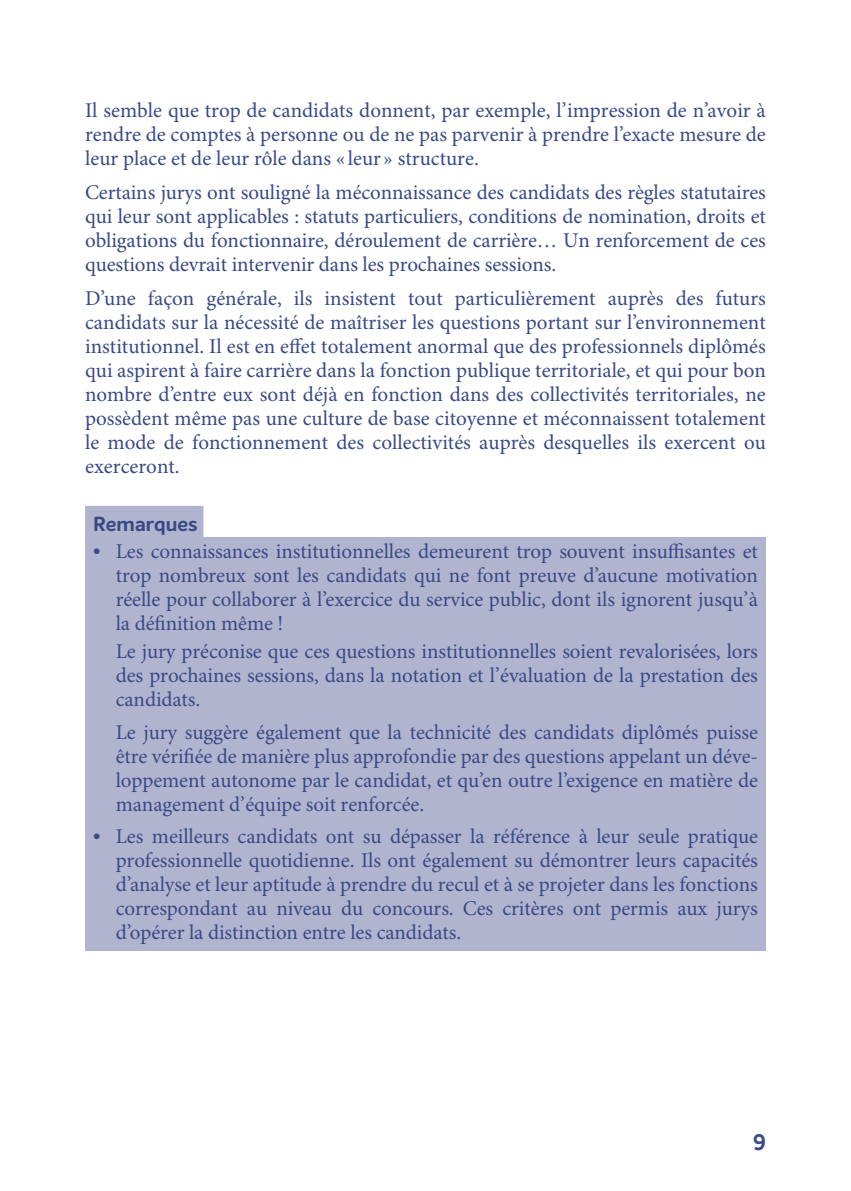
<style>
.page{position:relative;width:851px;height:1191px;background:#fff}
.page>*{position:absolute;margin:0;border:0;box-sizing:border-box;transform-origin:0 0}
.t1{font:700 22px "Intelo";color:#384985}
.t2{font:21px/24px "Minion Pro";letter-spacing:-.005em;color:#384985;text-align:justify}
.t3{font:700 20px "Intelo";color:#384985}
.s1{font-family:"Times"}
</style>
<div class="page">
<div style="left:85px;top:506px;width:118px;height:34px;background:#b1b4cf"></div>
<div style="left:85px;top:537px;width:680px;height:104px;background:#b1b4cf"></div>
<div style="left:85px;top:637px;width:680px;height:86px;background:#b1b4cf"></div>
<div style="left:85px;top:718px;width:680px;height:110px;background:#b1b4cf"></div>
<div style="left:85px;top:822px;width:680px;height:128px;background:#b1b4cf"></div>
<p class="t2" style="left:85px;top:99px;width:682px">Il semble que trop de candidats donnent, par exemple, l’impression de n’avoir à rendre de comptes à personne ou de ne pas parvenir à prendre l’exacte mesure de leur place et de leur rôle dans « leur » structure.</p>
<p class="t2" style="left:85px;top:181px;width:682px">Certains jurys ont souligné la méconnaissance des candidats des règles statutaires qui leur sont applicables : statuts particuliers, conditions de nomination, droits et obligations du fonctionnaire, déroulement de carrière… Un renforcement de ces questions devrait intervenir dans les prochaines sessions.</p>
<p class="t2" style="left:85px;top:287px;width:682px">D’une façon générale, ils insistent tout particulièrement auprès des futurs candidats sur la nécessité de maîtriser les questions portant sur l’environnement institutionnel. Il est en effet totalement anormal que des professionnels diplômés qui aspirent à faire carrière dans la fonction publique territoriale, et qui pour bon nombre d’entre eux sont déjà en fonction dans des collectivités territoriales, ne possèdent même pas une culture de base citoyenne et méconnaissent totalement le mode de fonctionnement des collectivités auprès desquelles ils exercent ou exerceront.</p>
<p class="t3" style="left:93px;top:511px;width:106px">Remarques</p>
<p class="t2" style="left:116px;top:540px;width:643px;text-indent:-23px"><span class="s1">•</span> Les connaissances institutionnelles demeurent trop souvent insuffisantes et trop nombreux sont les candidats qui ne font preuve d’aucune motivation réelle pour collaborer à l’exercice du service public, dont ils ignorent jusqu’à la définition même !</p>
<p class="t2" style="left:116px;top:640px;width:643px">Le jury préconise que ces questions institutionnelles soient revalorisées, lors des prochaines sessions, dans la notation et l’évaluation de la prestation des candidats.</p>
<p class="t2" style="left:116px;top:721px;width:643px">Le jury suggère également que la technicité des candidats diplômés puisse être vérifiée de manière plus approfondie par des questions appelant un déve&shy;loppement autonome par le candidat, et qu’en outre l’exigence en matière de management d’équipe soit renforcée.</p>
<p class="t2" style="left:116px;top:825px;width:643px;text-indent:-23px"><span class="s1">•</span> Les meilleurs candidats ont su dépasser la référence à leur seule pratique professionnelle quotidienne. Ils ont également su démontrer leurs capacités d’analyse et leur aptitude à prendre du recul et à se projeter dans les fonctions correspondant au niveau du concours. Ces critères ont permis aux jurys d’opérer la distinction entre les candidats.</p>
<p class="t1" style="left:753px;top:1128px;width:14px">9</p>
</div>
